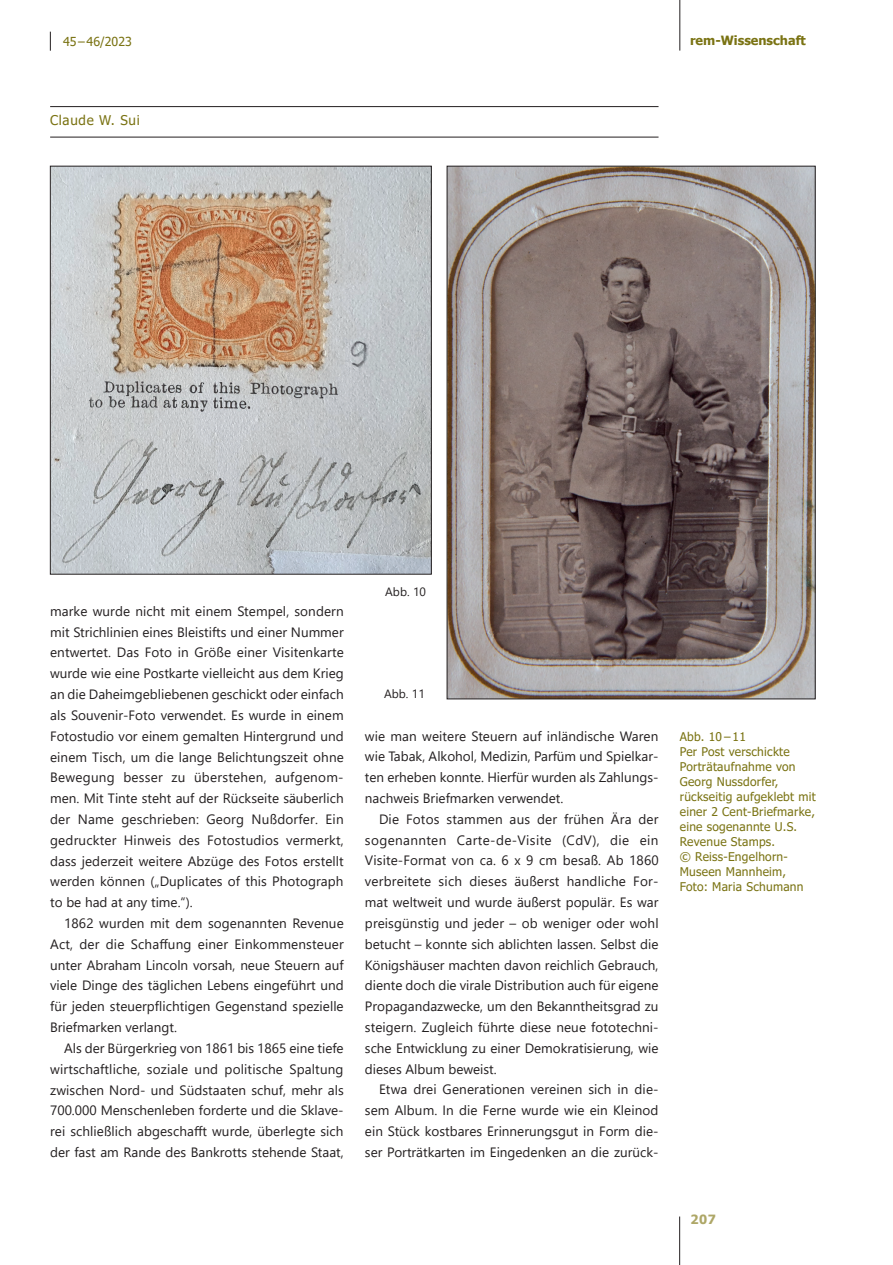
<style>
.page{position:relative;width:893px;height:1265px;background:#fff}
.page>*{position:absolute;margin:0;border:0;box-sizing:border-box;transform-origin:0 0}
.t1{font:13.5px/20.9px "Segoe UI";color:#231f20;text-align:justify}
.t2{font:13.5px "Tahoma";letter-spacing:.05em;color:#7a7313}
.t3{font:700 12.75px "Tahoma";color:#7a7313}
.t4{font:700 12.75px "Tahoma";color:#aea767}
.t5{font:12.45px "Tahoma";color:#7a7313}
.t6{font:12px/15px "Tahoma";letter-spacing:.02em;color:#7a7313}
.t7{font:12px "Segoe UI";color:#231f20}
</style>
<div class="page">
<svg style="left:50px;top:32px;width:1px;height:19px"></svg>
<hr style="left:679px;top:0;width:1px;height:51px;background:#231f20">
<hr style="left:679px;top:1216px;width:1px;height:49px;background:#231f20">
<hr style="left:50px;top:106px;width:608px;height:1px;background:#231f20">
<hr style="left:50px;top:137px;width:608px;height:1px;background:#231f20">
<img style="left:449px;top:168px;width:364px;height:529px">
<img style="left:52px;top:168px;width:377px;height:404px">
<div style="left:50px;top:166px;width:381px;height:408px;border:1px solid #231f20"></div>
<p class="t5" style="left:63px;top:33px;width:70px">45–46/2023</p>
<p class="t2" style="left:50px;top:111px;width:91px">Claude W. Sui</p>
<p class="t3" style="left:690px;top:31px;width:117px">rem-Wissenschaft</p>
<p class="t1" style="left:50px;top:599px;width:295px">marke wurde nicht mit einem Stempel, sondern mit Strichlinien eines Bleistifts und einer Nummer entwertet. Das Foto in Größe einer Visitenkarte wurde wie eine Postkarte vielleicht aus dem Krieg an die Daheimgebliebenen geschickt oder einfach als Souvenir-Foto verwendet. Es wurde in einem Fotostudio vor einem gemalten Hintergrund und einem Tisch, um die lange Belichtungszeit ohne Bewegung besser zu überstehen, aufgenom&shy;men. Mit Tinte steht auf der Rückseite säuberlich der Name geschrieben: Georg Nußdorfer. Ein gedruckter Hinweis des Fotostudios vermerkt, dass jederzeit weitere Abzüge des Fotos erstellt werden können („Duplicates of this Photograph to be had at any time.“).</p>
<p class="t1" style="left:50px;top:911px;width:295px;text-indent:14px">1862 wurden mit dem sogenannten Revenue Act, der die Schaffung einer Einkommensteuer unter Abraham Lincoln vorsah, neue Steuern auf viele Dinge des täglichen Lebens eingeführt und für jeden steuerpflichtigen Gegenstand spezielle Briefmarken verlangt.</p>
<p class="t1" style="left:50px;top:1036px;width:295px;text-indent:14px">Als der Bürgerkrieg von 1861 bis 1865 eine tiefe wirtschaftliche, soziale und politische Spaltung zwischen Nord- und Südstaaten schuf, mehr als 700.000 Menschenleben forderte und die Sklave&shy;rei schließlich abgeschafft wurde, überlegte sich der fast am Rande des Bankrotts stehende Staat,</p>
<p class="t7" style="left:385px;top:580px;width:42px">Abb. 10</p>
<p class="t7" style="left:384px;top:683px;width:42px">Abb. 11</p>
<p class="t1" style="left:365px;top:724px;width:295px">wie man weitere Steuern auf inländische Waren wie Tabak, Alkohol, Medizin, Parfüm und Spielkar&shy;ten erheben konnte. Hierfür wurden als Zahlungs&shy;nachweis Briefmarken verwendet.</p>
<p class="t1" style="left:365px;top:807px;width:295px;text-indent:14px">Die Fotos stammen aus der frühen Ära der sogenannten Carte-de-Visite (CdV), die ein Visite-Format von ca. 6 x 9 cm besaß. Ab 1860 verbreitete sich dieses äußerst handliche For&shy;mat weltweit und wurde äußerst populär. Es war preisgünstig und jeder – ob weniger oder wohl betucht – konnte sich ablichten lassen. Selbst die Königshäuser machten davon reichlich Gebrauch, diente doch die virale Distribution auch für eigene Propagandazwecke, um den Bekanntheitsgrad zu steigern. Zugleich führte diese neue fototechni&shy;sche Entwicklung zu einer Demokratisierung, wie dieses Album beweist.</p>
<p class="t1" style="left:365px;top:1078px;width:295px;text-indent:14px">Etwa drei Generationen vereinen sich in die&shy;sem Album. In die Ferne wurde wie ein Kleinod ein Stück kostbares Erinnerungsgut in Form die&shy;ser Porträtkarten im Eingedenken an die zurück-</p>
<p class="t6" style="left:679px;top:729px;width:137px">Abb. 10 – 11<br>Per Post verschickte<br>Porträtaufnahme von<br>Georg Nussdorfer, rückseitig aufgeklebt mit einer 2 Cent-Briefmarke, eine sogenannte U.S.<br>Revenue Stamps.<br>© Reiss-Engelhorn-<br>Museen Mannheim,<br>Foto: Maria Schumann</p>
<p class="t4" style="left:690px;top:1210px;width:27px">207</p>
</div>
